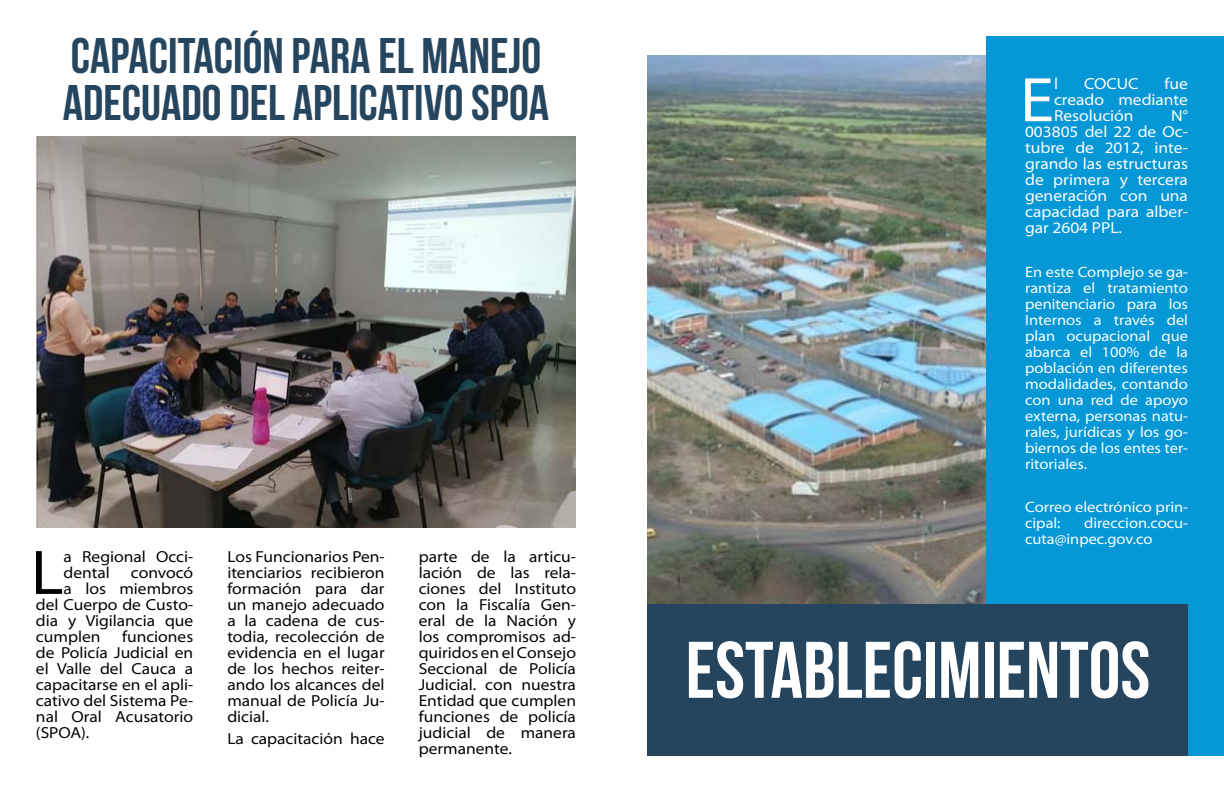
<style>
.page{position:relative;width:1224px;height:792px;background:#fff}
.page>*{position:absolute;margin:0;border:0;box-sizing:border-box;transform-origin:0 0}
.t1{font:700 80px "Bebas Neue";color:#fff}
.t2{font:semi-expanded 63.5px "Myriad Pro";color:#000}
.t3{font:semi-expanded 63.5px "Myriad Pro";color:#fff}
.t4{font:700 50px/47px "Bebas Neue";color:#26455e}
.t5{font:semi-expanded 16px/16px "Myriad Pro";color:#000;text-align:justify}
.t6{font:semi-expanded 16px/16px "Myriad Pro";color:#fff;text-align:justify}
.t7{font:semi-expanded 15px/16px "Myriad Pro";color:#fff}
</style>
<div class="page">
<img style="left:36px;top:136px;width:540px;height:391px">
<img style="left:648px;top:55px;width:338px;height:550px">
<div style="left:986px;top:36px;width:238px;height:720px;background:#0698d6"></div>
<div style="left:648px;top:605px;width:540px;height:151px;background:#25455e"></div>
<h3 class="t4" style="left:63px;top:32px;width:488px">CAPACITACIÓN PARA EL MANEJO<br>ADECUADO DEL APLICATIVO SPOA</h3>
<h2 class="t2" style="left:31px;top:537px;width:34px">L</h2>
<p class="t5" style="left:64px;top:549px;width:131px">a Regional Occi&shy;dental</p>
<p class="t5" style="left:131px;top:565px;width:64px">convocó</p>
<p class="t5" style="left:64px;top:581px;width:131px">a los miembros</p>
<p class="t5" style="left:36px;top:597px;width:159px">del Cuerpo de Custo-</p>
<p class="t5" style="left:36px;top:613px;width:159px">dia y Vigilancia que</p>
<p class="t5" style="left:36px;top:629px;width:66px">cumplen</p>
<p class="t5" style="left:36px;top:629px;width:159px;text-indent:86px">funciones de Policía Judicial en el Valle del Cauca a capacitarse en el apli&shy;cativo del Sistema Pe&shy;nal Oral Acusatorio (SPOA).</p>
<p class="t5" style="left:227px;top:549px;width:159px">Los Funcionarios Pen&shy;itenciarios recibieron formación para dar un manejo adecuado a la cadena de cus&shy;todia, recolección de evidencia en el lugar de los hechos reiter&shy;ando los alcances del manual de Policía Ju&shy;dicial.</p>
<p class="t5" style="left:227px;top:730px;width:159px">La capacitación hace</p>
<p class="t5" style="left:419px;top:549px;width:159px">parte de la articu&shy;lación de las rela&shy;ciones del Instituto con la Fiscalía Gen&shy;eral de la Nación y los compromisos ad&shy;quiridos en el Consejo Seccional de Policía Judicial. con nuestra Entidad que cumplen funciones de policía judicial de manera permanente.</p>
<p class="t6" style="left:1054px;top:76px;width:135px;text-indent:111px">fue creado mediante Resolución</p>
<h2 class="t3" style="left:1020px;top:65px;width:36px">E</h2>
<p class="t6" style="left:1054px;top:76px;width:5px">l</p>
<p class="t6" style="left:1084px;top:76px;width:56px">COCUC</p>
<p class="t6" style="left:1025px;top:108px;width:164px;text-indent:146px">N° 003805 del 22 de Oc&shy;tubre de 2012, inte&shy;grando las estructuras de primera y tercera generación con una capacidad para alber&shy;gar 2604 PPL.</p>
<p class="t7" style="left:1025px;top:264px;width:164px;text-align:justify">En este Complejo se ga&shy;rantiza el tratamiento penitenciario para los Internos a través del plan ocupacional que abarca el 100% de la población en diferentes modalidades, contando con una red de apoyo externa, personas natu&shy;rales, jurídicas y los go&shy;biernos de los entes ter&shy;ritoriales.</p>
<p class="t7" style="left:1025px;top:499px;width:164px">Correo electrónico prin&shy;cipal:</p>
<p class="t7" style="left:1025px;top:515px;width:164px;text-indent:59px">direccion.cocu&shy;cuta@inpec.gov.co</p>
<h1 class="t1" style="left:686px;top:626px;width:466px">ESTABLECIMIENTOS</h1>
</div>
